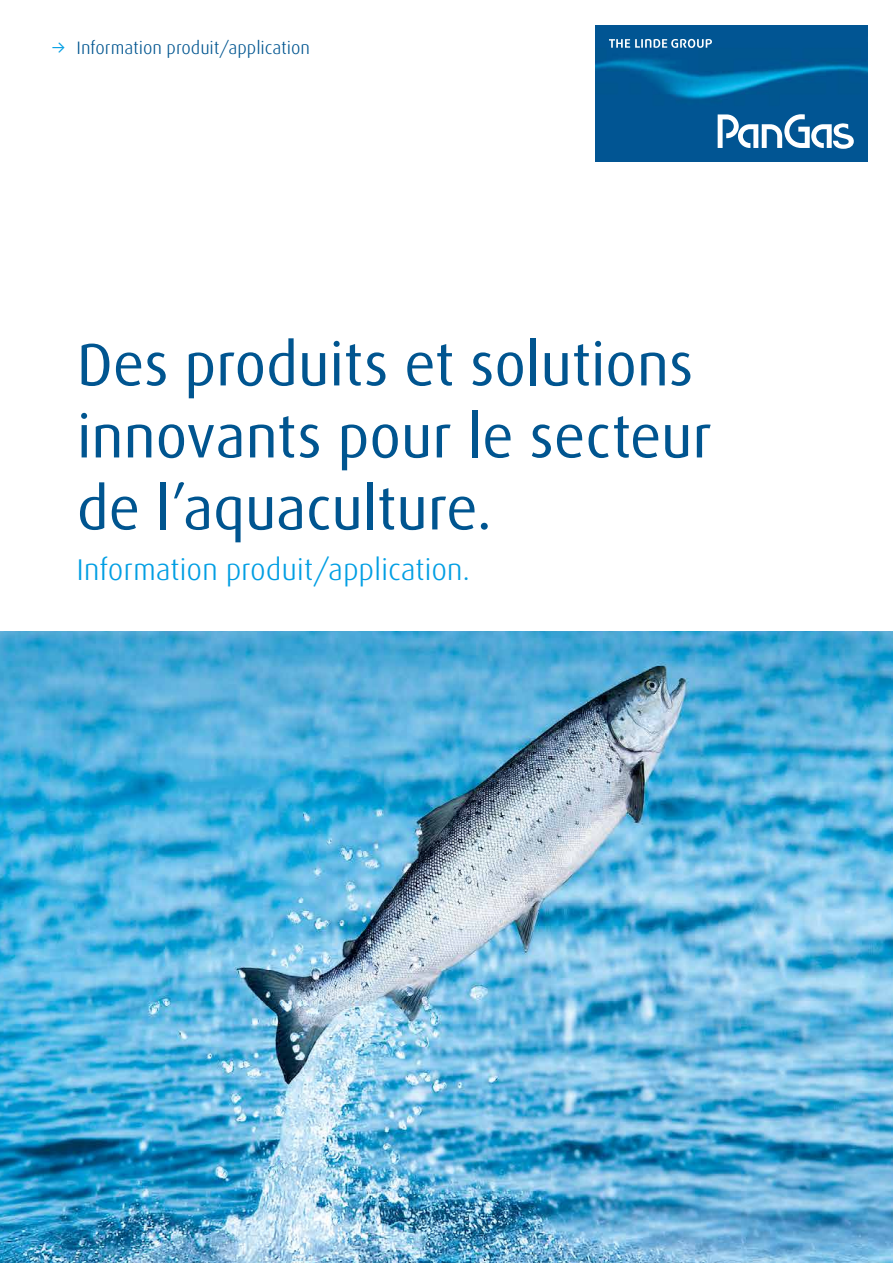
<style>
.page{position:relative;width:893px;height:1263px;background:#fff}
.page>*{position:absolute;margin:0;border:0;box-sizing:border-box;transform-origin:0 0}
.t1{font:60px/72px "Linde Dax Global";letter-spacing:-.015em;color:#005590}
.t2{font:300 30px "Linde Dax Global";letter-spacing:-.01em;color:#009ee3}
.t3{font:300 18px "Linde Dax Global";letter-spacing:-.005em;color:#005590}
.s1{font-weight:400;color:#009ee3}
</style>
<div class="page">
<img style="left:0;top:631px;width:893px;height:632px">
<img style="left:595px;top:26px;width:272px;height:136px">
<img style="left:609px;top:39px;width:103px;height:9px">
<img style="left:718px;top:114px;width:136px;height:35px">
<p class="t3" style="left:51px;top:37px;width:260px"><span class="s1">→</span> Information produit/application</p>
<p class="t1" style="left:77px;top:329px;width:637px">Des produits et solutions innovants pour le secteur de l’aquaculture.</p>
<p class="t2" style="left:77px;top:552px;width:395px">Information produit/application.</p>
</div>
